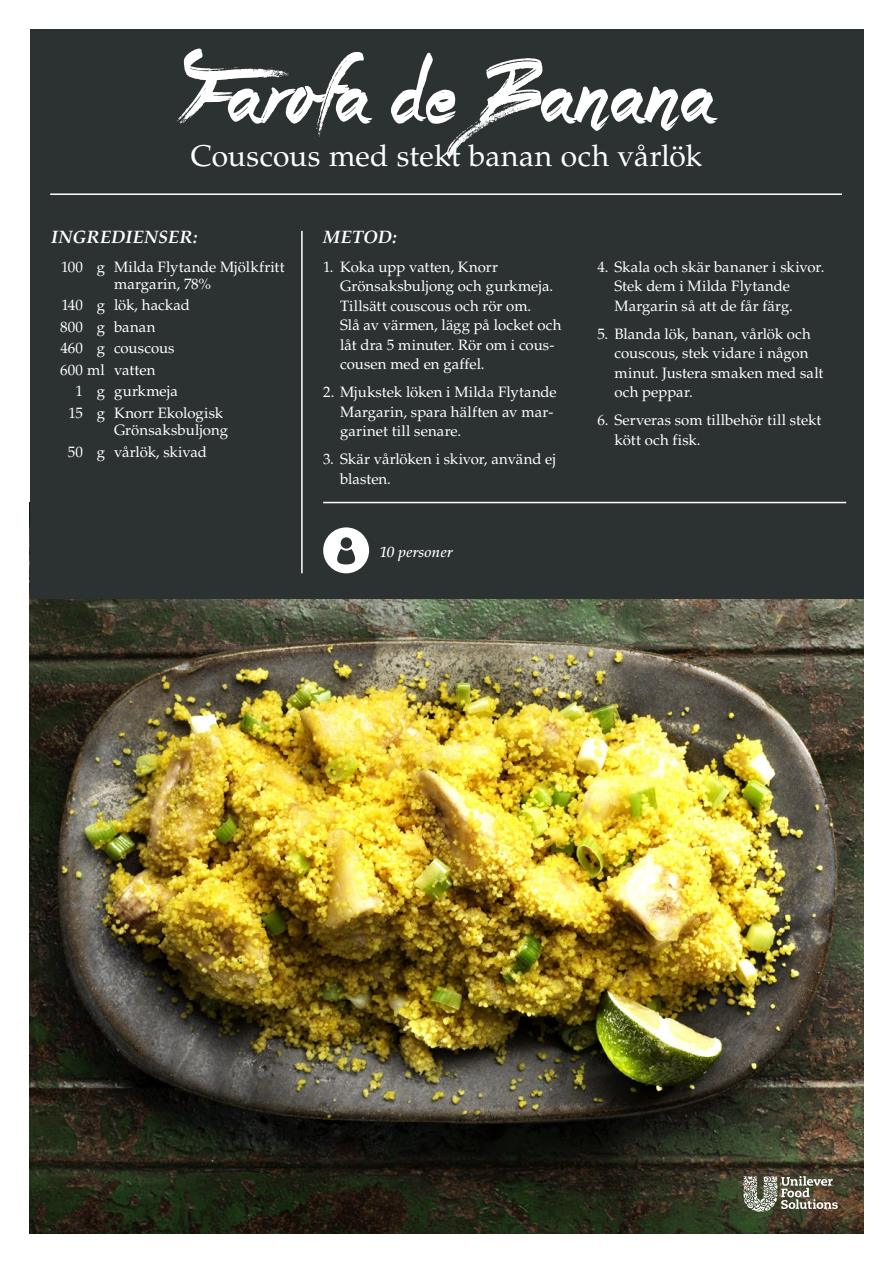
<style>
.page{position:relative;width:893px;height:1263px;background:#fff}
.page>*{position:absolute;margin:0;border:0;box-sizing:border-box;transform-origin:0 0}
.Overskrift_Story_Boo{font:90px "Story Book DK";color:#fff}
.Overskrift_Palatino{font:30px "Palatino LT Std";letter-spacing:.005em;color:#fff}
.Mellemoverskrift_ver{font:italic 700 18px "Palatino LT Std";letter-spacing:.015em;color:#fff}
.Opskrift_SE{font:15px/19.5px "Palatino LT Std";color:#fff}
.Ingredienser_SE{font:15px/17.2px "Palatino LT Std";color:#fff}
.Infotekst_kursiv{font:italic 500 15px "Palatino LT Std";letter-spacing:.01em;color:#fff}
</style>
<div class="page">
<img style="left:30px;top:599px;width:833px;height:634px">
<div style="left:30px;top:30px;width:833px;height:569px;background:#2c3232"></div>
<hr style="left:301px;top:231px;width:2px;height:342px;background:#fff">
<hr style="left:323px;top:502px;width:523px;height:1px;background:#fff">
<hr style="left:50px;top:193px;width:792px;height:2px;background:#fff">
<div style="left:323px;top:527px;width:46px;height:46px;background:#fff;border-radius:50%"></div>
<div style="left:341px;top:537px;width:11px;height:12px;background:#2c3232;border-radius:50%"></div>
<svg style="left:337px;top:549px;width:18px;height:15px"></svg>
<svg style="left:743px;top:1176px;width:95px;height:36px"></svg>
<p class="Overskrift_Story_Boo" style="left:177px;top:45px;width:541px">Farofa de Banana</p>
<p class="Overskrift_Palatino" style="left:191px;top:138px;width:513px">Couscous med stekt banan och vårlök</p>
<p class="Mellemoverskrift_ver" style="left:51px;top:227px;width:148px">INGREDIENSER:</p>
<p class="Ingredienser_SE" style="left:114px;top:258px;width:172px;text-indent:-53px">100 g Milda Flytande Mjölkfritt margarin, 78%</p>
<p class="Ingredienser_SE" style="left:61px;top:297px;width:130px">140 g lök, hackad</p>
<p class="Ingredienser_SE" style="left:60px;top:318px;width:97px">800 g banan</p>
<p class="Ingredienser_SE" style="left:60px;top:340px;width:116px">460 g couscous</p>
<p class="Ingredienser_SE" style="left:60px;top:361px;width:97px">600 ml vatten</p>
<p class="Ingredienser_SE" style="left:75px;top:383px;width:104px">1 g gurkmeja</p>
<p class="Ingredienser_SE" style="left:114px;top:404px;width:115px;text-indent:-46px">15 g Knorr Ekologisk<br>Grönsaksbuljong</p>
<p class="Ingredienser_SE" style="left:68px;top:443px;width:141px">50 g vårlök, skivad</p>
<p class="Mellemoverskrift_ver" style="left:323px;top:227px;width:75px">METOD:</p>
<p class="Opskrift_SE" style="left:340px;top:257px;width:223px;text-indent:-17px">1. Koka upp vatten, Knorr<br>Grönsaksbuljong och gurkmeja.<br>Tillsätt couscous och rör om.<br>Slå av värmen, lägg på locket och låt dra 5 minuter. Rör om i cous&shy;cousen med en gaffel.</p>
<p class="Opskrift_SE" style="left:340px;top:382px;width:218px;text-indent:-17px">2. Mjukstek löken i Milda Flytande<br>Margarin, spara hälften av mar&shy;garinet till senare.</p>
<p class="Opskrift_SE" style="left:340px;top:449px;width:217px;text-indent:-17px">3. Skär vårlöken i skivor, använd ej blasten.</p>
<p class="Infotekst_kursiv" style="left:380px;top:543px;width:74px">10 personer</p>
<p class="Opskrift_SE" style="left:614px;top:257px;width:211px;text-indent:-17px">4. Skala och skär bananer i skivor.<br>Stek dem i Milda Flytande<br>Margarin så att de får färg.</p>
<p class="Opskrift_SE" style="left:614px;top:324px;width:210px;text-indent:-17px">5. Blanda lök, banan, vårlök och couscous, stek vidare i någon minut. Justera smaken med salt och peppar.</p>
<p class="Opskrift_SE" style="left:614px;top:410px;width:208px;text-indent:-17px">6. Serveras som tillbehör till stekt kött och fisk.</p>
</div>
